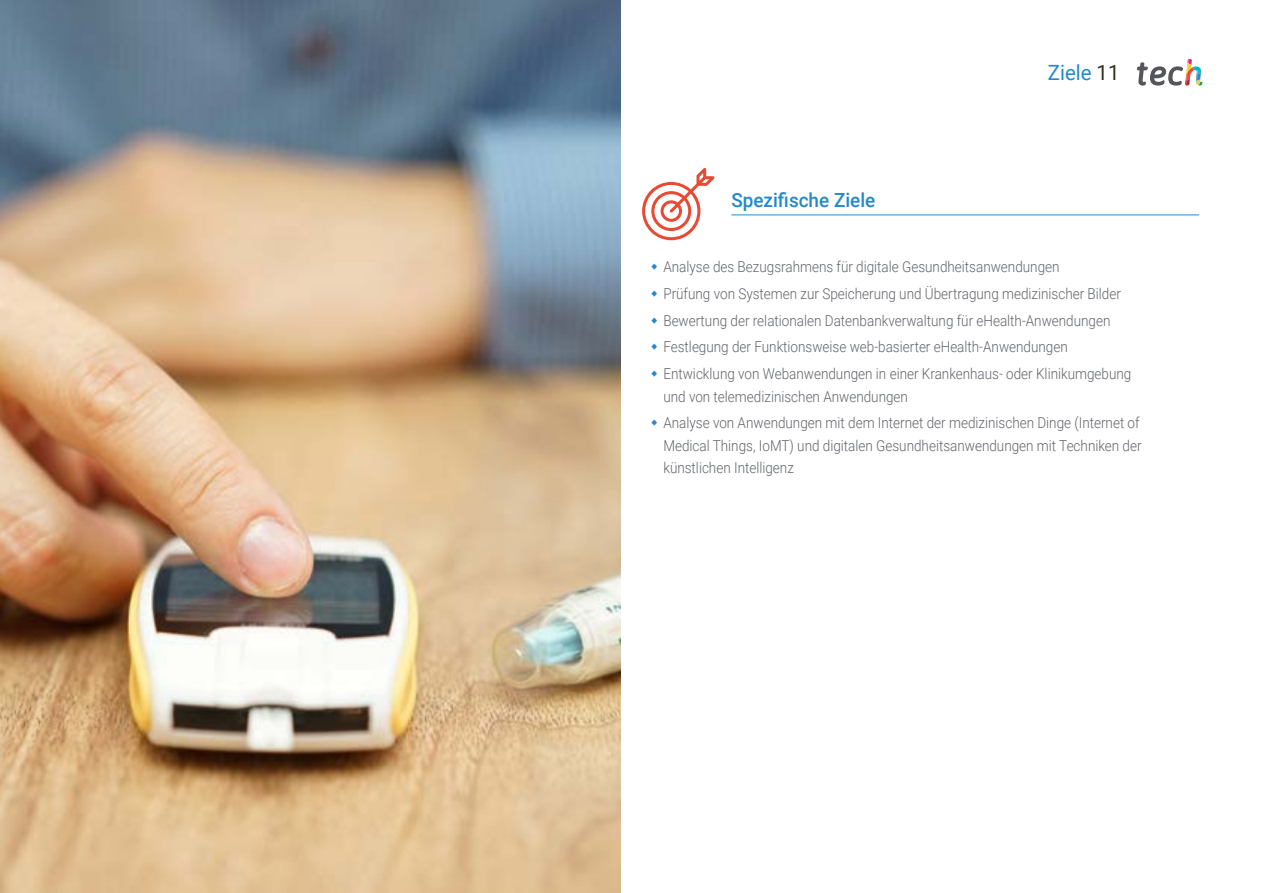
<style>
.page{position:relative;width:1263px;height:893px;background:#fff}
.page>*{position:absolute;margin:0;border:0;box-sizing:border-box;transform-origin:0 0}
.t1{font:21px "Roboto";color:#2488c9}
.t2{font:500 19.5px "Roboto";color:#2588c9}
.t3{font:300 15px/26.7px "Roboto";color:#61646a;scale:.9 1}
.s1{color:#312e20}
</style>
<div class="page">
<img style="left:0;top:0;width:621px;height:893px">
<svg style="left:1137px;top:59px;width:65px;height:27px"></svg>
<hr style="left:731px;top:215px;width:468px;height:1px;background:#2488c9">
<svg style="left:642px;top:168px;width:72px;height:72px"></svg>
<h2 class="t2" style="left:731px;top:186px;width:145px">Spezifische Ziele</h2>
<h1 class="t1" style="left:1048px;top:57px;width:73px">Ziele <span class="s1">11</span></h1>
<p class="t3" style="left:663px;top:253px;width:521px">Analyse des Bezugsrahmens für digitale Gesundheitsanwendungen<br>Prüfung von Systemen zur Speicherung und Übertragung medizinischer Bilder Bewertung der relationalen Datenbankverwaltung für eHealth-Anwendungen Festlegung der Funktionsweise web-basierter eHealth-Anwendungen Entwicklung von Webanwendungen in einer Krankenhaus- oder Klinikumgebung</p>
<p class="t3" style="left:663px;top:382px;width:531px">und von telemedizinischen Anwendungen<br>Analyse von Anwendungen mit dem Internet der medizinischen Dinge (Internet of</p>
<p class="t3" style="left:663px;top:434px;width:533px;line-height:22.5px">Medical Things, IoMT) und digitalen Gesundheitsanwendungen mit Techniken der künstlichen Intelligenz</p>
</div>
